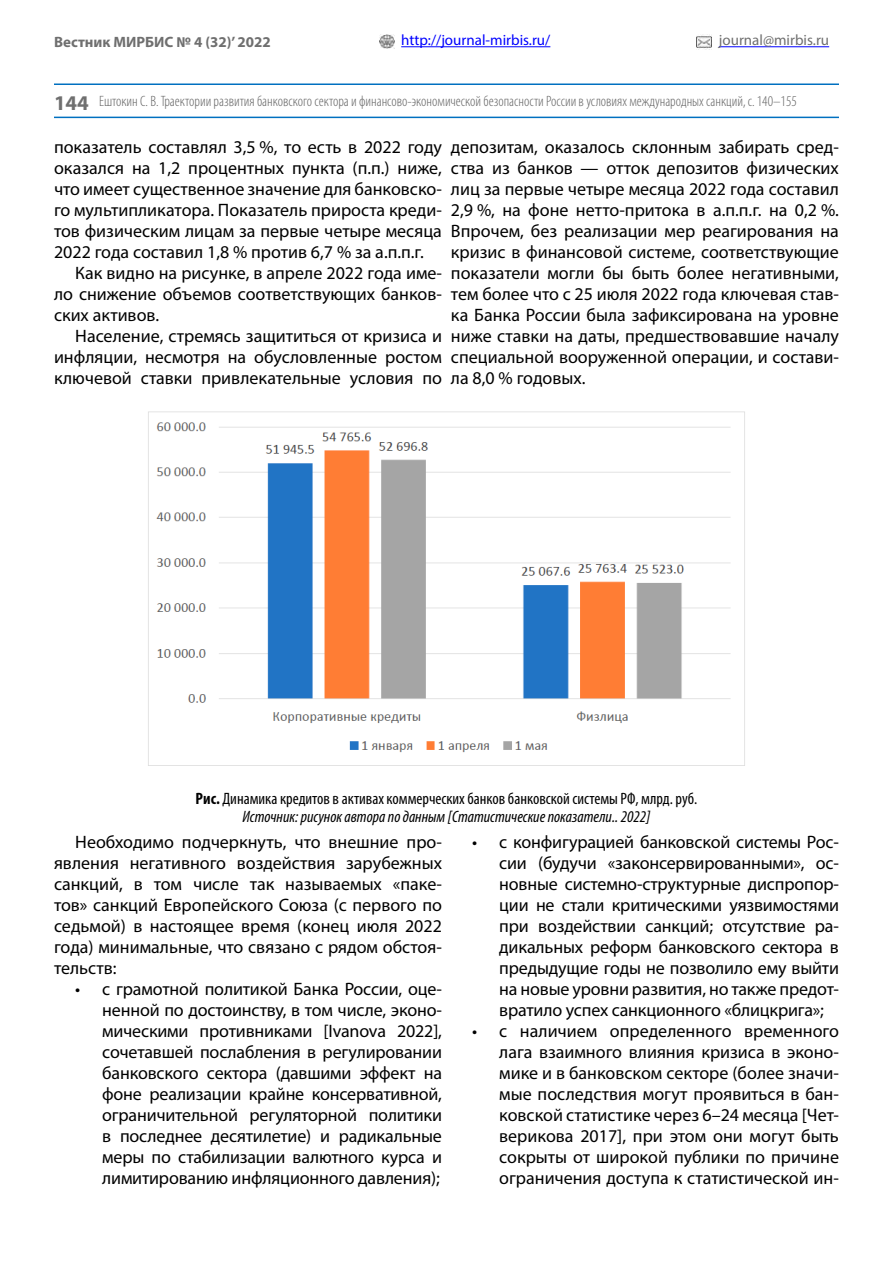
<style>
.page{position:relative;width:893px;height:1263px;background:#fff}
.page>*{position:absolute;margin:0;border:0;box-sizing:border-box;transform-origin:0 0}
.t1{font:700 21px "Myriad Pro";color:#6f6f6f}
.t2{font:18px/21px "Myriad Pro";color:#000;text-align:justify}
.t3{font:condensed 16.5px/18.1px "Myriad Pro";color:#000;text-align:center}
.t4{font:300 condensed 15px "Myriad Pro";color:#636363}
.t5{font:15px "Myriad Pro";color:#00f}
.t6{font:700 15px "Myriad Pro";color:#6f6f6f}
.t7{font:15px "Myriad Pro";color:#6f6f6f}
.s1{font-weight:700}
.s2{font-style:italic}
</style>
<div class="page">
<hr style="left:719px;top:46px;width:110px;height:1px;background:#00f">
<hr style="left:54px;top:117px;width:785px;height:1px;background:#0070c0">
<img style="left:380px;top:34px;width:14px;height:15px">
<img style="left:696px;top:34px;width:16px;height:15px">
<hr style="left:401px;top:46px;width:149px;height:1px;background:#00f">
<hr style="left:54px;top:83px;width:785px;height:2px;background:#0070c0">
<img style="left:148px;top:411px;width:597px;height:355px">
<p class="t6" style="left:54px;top:32px;width:218px">Вестник МИРБИС № 4 (32)’ 2022</p>
<p class="t7" style="left:719px;top:31px;width:112px">journal@mirbis.ru</p>
<p class="t5" style="left:401px;top:31px;width:151px">http://journal-mirbis.ru/</p>
<p class="t1" style="left:54px;top:89px;width:36px">144</p>
<p class="t4" style="left:99px;top:92px;width:699px">Ештокин С. В. Траектории развития банковского сектора и финансово-экономической безопасности России в условиях международных санкций, c. 140–155</p>
<p class="t2" style="left:54px;top:136px;width:389px">показатель составлял 3,5 %, то есть в 2022 году оказался на 1,2 процентных пункта (п.п.) ниже, что имеет существенное значение для банковско&shy;го мультипликатора. Показатель прироста креди&shy;тов физическим лицам за первые четыре месяца 2022 года составил 1,8 % против 6,7 % за а.п.п.г.</p>
<p class="t2" style="left:54px;top:262px;width:390px;text-indent:21px">Как видно на рисунке, в апреле 2022 года име&shy;ло снижение объемов соответствующих банков&shy;ских активов.</p>
<p class="t2" style="left:54px;top:325px;width:389px;text-indent:21px">Население, стремясь защититься от кризиса и инфляции, несмотря на обусловленные ростом ключевой ставки привлекательные условия по</p>
<p class="t2" style="left:451px;top:136px;width:389px">депозитам, оказалось склонным забирать сред&shy;ства из банков — отток депозитов физических лиц за первые четыре месяца 2022 года составил 2,9 %, на фоне нетто-притока в а.п.п.г. на 0,2 %.<br>Впрочем, без реализации мер реагирования на кризис в финансовой системе, соответствующие показатели могли бы быть более негативными, тем более что с 25 июля 2022 года ключевая став&shy;ка Банка России была зафиксирована на уровне ниже ставки на даты, предшествовавшие началу специальной вооруженной операции, и состави&shy;ла 8,0 % годовых.</p>
<p class="t3" style="left:196px;top:789px;width:503px"><span class="s1">Рис.</span> Динамика кредитов в активах коммерческих банков банковской системы РФ, млрд. руб.<br><span class="s2">Источник: рисунок автора по данным [Статистические показатели.. 2022]</span></p>
<p class="t2" style="left:54px;top:831px;width:389px;text-indent:21px">Необходимо подчеркнуть, что внешние про&shy;явления негативного воздействия зарубежных санкций, в том числе так называемых «паке&shy;тов» санкций Европейского Союза (с первого по седьмой) в настоящее время (конец июля 2022 года) минимальные, что связано с рядом обстоя&shy;тельств:</p>
<p class="t2" style="left:102px;top:978px;width:341px;text-indent:-27px">• с грамотной политикой Банка России, оце&shy;ненной по достоинству, в том числе, эконо&shy;мическими противниками [Ivanova 2022], сочетавшей послабления в регулировании банковского сектора (давшими эффект на фоне реализации крайне консервативной, ограничительной регуляторной политики в последнее десятилетие) и радикальные меры по стабилизации валютного курса и лимитированию инфляционного давления);</p>
<p class="t2" style="left:499px;top:831px;width:341px;text-indent:-27px">• с конфигурацией банковской системы Рос&shy;сии (будучи «законсервированными», ос&shy;новные системно-структурные диспропор&shy;ции не стали критическими уязвимостями при воздействии санкций; отсутствие ра&shy;дикальных реформ банковского сектора в предыдущие годы не позволило ему выйти на новые уровни развития, но также предот&shy;вратило успех санкционного «блицкрига»;</p>
<p class="t2" style="left:499px;top:1020px;width:341px;text-indent:-27px">• с наличием определенного временного лага взаимного влияния кризиса в эконо&shy;мике и в банковском секторе (более значи&shy;мые последствия могут проявиться в бан&shy;ковской статистике через 6–24 месяца [Чет&shy;верикова 2017], при этом они могут быть сокрыты от широкой публики по причине ограничения доступа к статистической ин-</p>
</div>
